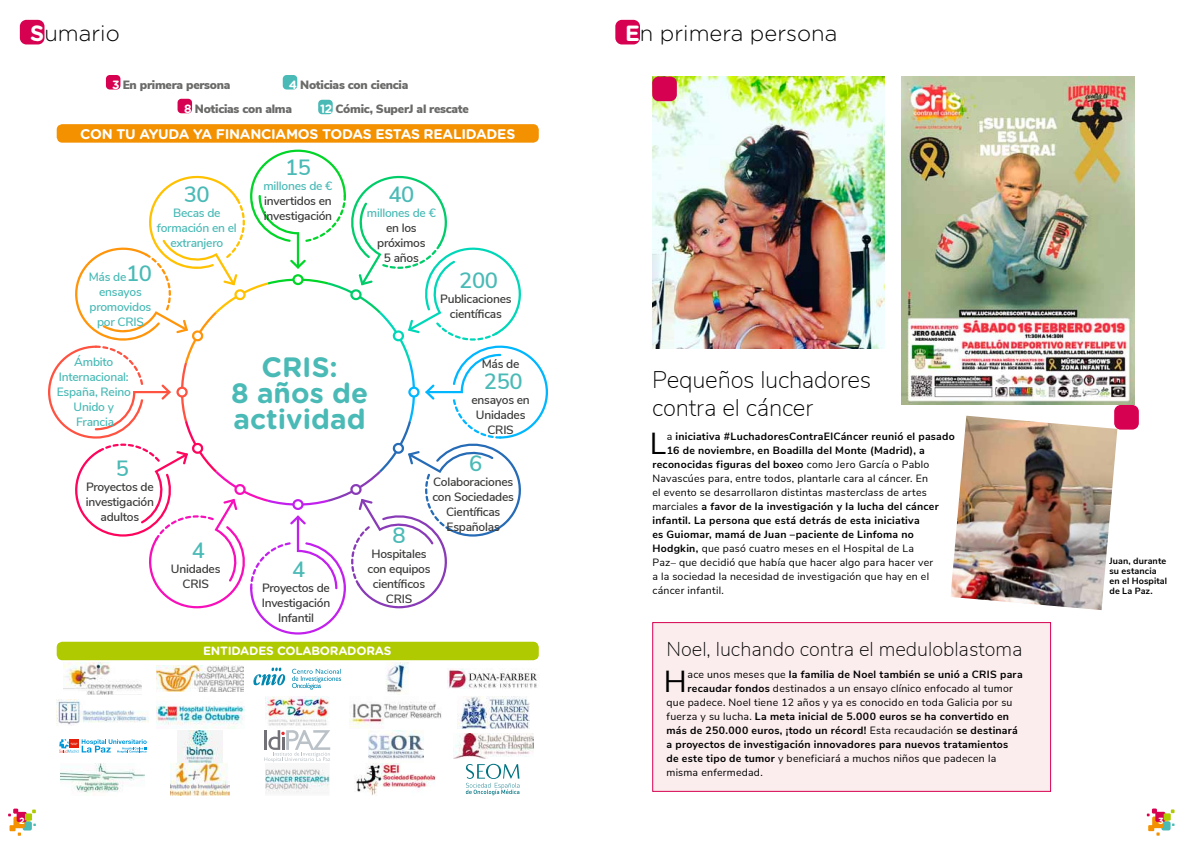
<style>
.page{position:relative;width:1191px;height:842px;background:#fff}
.page>*{position:absolute;margin:0;border:0;box-sizing:border-box;transform-origin:0 0}
.t1{font:30.4px "Nunito Sans";color:#000}
.t2{font:700 28px/26px "Gotham Rounded";color:#4abab6;text-align:center}
.t3{font:200 24px/28px "Nunito Sans";letter-spacing:-.01em;color:#000}
.t4{font:300 22px "Gotham Rounded";color:#000}
.t5{font:600 22px "Nunito Sans";letter-spacing:-.02em;color:#4abab6}
.t6{font:200 20px "Nunito Sans";color:#000}
.t7{font:700 14px "Gotham Rounded";letter-spacing:-.02em;color:#fff}
.t8{font:600 12px/15px "Nunito Sans";letter-spacing:-.02em;color:#3a3a39;text-align:center}
.t9{font:600 12px/15px "Nunito Sans";letter-spacing:-.02em;color:#4abab6;text-align:center}
.t10{font:900 12px/24px "Nunito Sans";letter-spacing:-.02em;color:#6a6a69}
.t11{font:700 12px "Gotham Rounded";letter-spacing:-.02em;color:#fff}
.t12{font:700 10.5px "Nunito Sans";letter-spacing:.025em;color:#000}
.t13{font:10.5px "Nunito Sans";letter-spacing:.025em;color:#000}
.t14{font:700 9px/10px "Nunito Sans";letter-spacing:.01em;color:#000}
.t15{font:700 9px "Gotham Rounded";color:#fff}
.s1{font-weight:700;color:#fff}
.s2{font-family:"Gotham Rounded";font-weight:700;color:#fff}
.s3{font-size:22px}
.s4{font-weight:400}
.s5{font-style:italic}
.s6{font-weight:700}
</style>
<div class="page">
<svg style="left:8px;top:809px;width:28px;height:27px"></svg>
<svg style="left:1146px;top:808px;width:28px;height:28px"></svg>
<div style="left:615px;top:20px;width:25px;height:24px;background:#d60150;border-radius:7px"></div>
<div style="left:20px;top:20px;width:24px;height:24px;background:#d60150;border-radius:7px"></div>
<div style="left:57px;top:124px;width:482px;height:19px;background:#f39100;border-radius:6px"></div>
<div style="left:652px;top:622px;width:399px;height:170px;background:#fbeced;border:1px solid #d60150"></div>
<img style="left:901px;top:76px;width:233px;height:329px">
<img style="left:652px;top:76px;width:232px;height:273px">
<img style="left:951px;top:416px;width:166px;height:194px">
<img style="left:64px;top:662px;width:78px;height:33px">
<img style="left:157px;top:666px;width:86px;height:25px">
<svg style="left:292px;top:669px;width:49px;height:21px"></svg>
<svg style="left:253px;top:667px;width:32px;height:19px"></svg>
<img style="left:57px;top:699px;width:92px;height:26px">
<img style="left:156px;top:704px;width:88px;height:24px">
<img style="left:265px;top:696px;width:64px;height:30px">
<svg style="left:59px;top:739px;width:88px;height:14px"></svg>
<img style="left:177px;top:730px;width:46px;height:32px">
<svg style="left:264px;top:730px;width:66px;height:32px"></svg>
<img style="left:386px;top:662px;width:23px;height:31px">
<img style="left:447px;top:669px;width:91px;height:19px">
<img style="left:60px;top:763px;width:85px;height:30px">
<img style="left:349px;top:702px;width:93px;height:26px">
<img style="left:457px;top:696px;width:72px;height:32px">
<img style="left:265px;top:768px;width:64px;height:25px">
<svg style="left:466px;top:764px;width:53px;height:31px"></svg>
<img style="left:368px;top:730px;width:55px;height:29px">
<img style="left:453px;top:734px;width:80px;height:24px">
<img style="left:170px;top:763px;width:60px;height:32px">
<img style="left:356px;top:763px;width:80px;height:32px">
<svg style="left:48px;top:150px;width:500px;height:485px"></svg>
<div style="left:652px;top:77px;width:25px;height:24px;background:#d60150;border-radius:7px"></div>
<div style="left:1114px;top:405px;width:24px;height:25px;background:#d60150;border-radius:7px"></div>
<div style="left:106px;top:75px;width:14px;height:15px;background:#d60150;border-radius:4px"></div>
<div style="left:177px;top:99px;width:15px;height:14px;background:#d60150;border-radius:4px"></div>
<div style="left:283px;top:75px;width:14px;height:15px;background:#4abab6;border-radius:4px"></div>
<div style="left:318px;top:100px;width:15px;height:14px;background:#4abab6;border-radius:4px"></div>
<div style="left:57px;top:642px;width:482px;height:18px;background:#afca00;border-radius:6px"></div>
<h3 class="t4" style="left:30px;top:18px;width:91px"><span class="s1">S</span>umario</h3>
<h3 class="t4" style="left:625px;top:18px;width:214px"><span class="s1">E</span>n primera persona</h3>
<p class="t10" style="left:112px;top:72px;width:120px"><span class="s2">3</span> En primera persona</p>
<p class="t10" style="left:184px;top:72px;width:226px;text-indent:105px"><span class="s2">4</span> Noticias con ciencia<br><span class="s2">8</span> Noticias con alma</p>
<p class="t10" style="left:320px;top:96px;width:150px"><span class="s2">12</span> Cómic, SuperJ al rescate</p>
<h3 class="t7" style="left:80px;top:124px;width:253px">CON TU AYUDA YA FINANCIAMOS TODA</h3>
<h3 class="t7" style="left:363px;top:124px;width:109px">S ESTAS REALIDAD</h3>
<h3 class="t7" style="left:497px;top:124px;width:20px">ES</h3>
<h3 class="t5" style="left:184px;top:178px;width:27px">30</h3>
<p class="t9" style="left:157px;top:205px;width:81px">Becas de formación en el extranjero</p>
<p class="t9" style="left:89px;top:269px;width:65px">Más de<span class="s3">10 </span>ensayos promovidos por CRIS</p>
<h3 class="t5" style="left:285px;top:151px;width:27px">15</h3>
<p class="t9" style="left:263px;top:177px;width:70px">millones de €</p>
<p class="t8" style="left:264px;top:192px;width:70px;text-align:left">invertidos en investigación</p>
<h3 class="t5" style="left:388px;top:178px;width:27px">40</h3>
<p class="t9" style="left:367px;top:205px;width:70px">millones de €</p>
<p class="t8" style="left:377px;top:220px;width:50px">en los próximos<br>5 años</p>
<h3 class="t5" style="left:459px;top:264px;width:40px">200</h3>
<p class="t8" style="left:440px;top:290px;width:73px">Publicaciones científicas</p>
<p class="t9" style="left:57px;top:354px;width:76px">Ámbito<br>Internacional:<br>España, Reino<br>Unido y<br>Francia</p>
<h3 class="t5" style="left:116px;top:452px;width:15px">5</h3>
<p class="t8" style="left:86px;top:478px;width:70px">Proyectos de investigación adultos</p>
<h3 class="t5" style="left:192px;top:534px;width:15px">4</h3>
<p class="t8" style="left:171px;top:560px;width:51px">Unidades<br>CRIS</p>
<h2 class="t2" style="left:231px;top:353px;width:139px">CRIS:<br>8 AÑOS DE<br>ACTIVIDAD</h2>
<p class="t8" style="left:482px;top:356px;width:39px">Más de</p>
<h3 class="t5" style="left:484px;top:365px;width:40px">250</h3>
<p class="t8" style="left:471px;top:392px;width:60px">ensayos en<br>Unidades<br>CRIS</p>
<h3 class="t5" style="left:469px;top:447px;width:15px">6</h3>
<p class="t8" style="left:432px;top:473px;width:83px">Colaboraciones con Sociedades<br>Científicas<br>Españolas</p>
<h3 class="t5" style="left:392px;top:520px;width:15px">8</h3>
<p class="t8" style="left:367px;top:546px;width:65px">Hospitales con equipos científicos<br>CRIS</p>
<h3 class="t5" style="left:292px;top:553px;width:15px">4</h3>
<p class="t8" style="left:262px;top:579px;width:70px">Proyectos de<br>Investigación<br>Infantil</p>
<p class="t11" style="left:203px;top:642px;width:188px">ENTIDADES COLABORADORAS</p>
<h3 class="t3" style="left:652px;top:365px;width:220px">Pequeños luchadores contra el cáncer</h3>
<h1 class="t1" style="left:650px;top:421px;width:18px">L</h1>
<p class="t12" style="left:667px;top:429px;width:289px"><span class="s4">a</span> iniciativa #LuchadoresContraElCáncer reunió el pasado</p>
<p class="t12" style="left:667px;top:443px;width:260px">16 de noviembre, en Boadilla del Monte (Madrid), a</p>
<p class="t12" style="left:652px;top:457px;width:278px">reconocidas figuras del boxeo <span class="s4">como Jero García o Pablo</span></p>
<p class="t13" style="left:652px;top:471px;width:277px">Navascúes para, entre todos, plantarle cara al cáncer. En</p>
<p class="t13" style="left:652px;top:485px;width:276px">el evento se desarrollaron distintas <span class="s5">masterclass</span> de artes</p>
<p class="t12" style="left:652px;top:499px;width:288px"><span class="s4">marciales</span> a favor de la investigación y la lucha del cáncer</p>
<p class="t12" style="left:652px;top:513px;width:269px">infantil. La persona que está detrás de esta iniciativa</p>
<p class="t12" style="left:652px;top:527px;width:263px">es Guiomar, mamá de Juan –paciente de Linfoma no</p>
<p class="t13" style="left:652px;top:541px;width:263px"><span class="s6">Hodgkin,</span> que pasó cuatro meses en el Hospital de La</p>
<p class="t13" style="left:652px;top:555px;width:282px">Paz– que decidió que había que hacer algo para hacer ver</p>
<p class="t13" style="left:652px;top:569px;width:278px">a la sociedad la necesidad de investigación que hay en el</p>
<p class="t13" style="left:652px;top:583px;width:73px">cáncer infantil.</p>
<h3 class="t6" style="left:666px;top:635px;width:357px">Noel, luchando contra el meduloblastoma</h3>
<h1 class="t1" style="left:664px;top:659px;width:25px">H</h1>
<p class="t12" style="left:687px;top:667px;width:337px"><span class="s4">ace unos meses que</span> la familia de Noel también se unió a CRIS para</p>
<p class="t13" style="left:687px;top:681px;width:327px"><span class="s6">recaudar fondos</span> destinados a un ensayo clínico enfocado al tumor</p>
<p class="t13" style="left:666px;top:695px;width:347px">que padece. Noel tiene 12 años y ya es conocido en toda Galicia por su</p>
<p class="t12" style="left:666px;top:709px;width:344px"><span class="s4">fuerza y su lucha.</span> La meta inicial de 5.000 euros se ha convertido en</p>
<p class="t12" style="left:666px;top:723px;width:353px">más de 250.000 euros, ¡todo un récord! <span class="s4">Esta recaudación</span> se destinará</p>
<p class="t12" style="left:666px;top:737px;width:343px">a proyectos de investigación innovadores para nuevos tratamientos</p>
<p class="t13" style="left:666px;top:751px;width:331px"><span class="s6">de este tipo de tumor</span> y beneficiará a muchos niños que padecen la</p>
<p class="t13" style="left:666px;top:765px;width:98px">misma enfermedad.</p>
<p class="t14" style="left:1109px;top:555px;width:59px">Juan, durante su estancia en el Hospital de La Paz.</p>
<p class="t15" style="left:19px;top:814px;width:7px">2</p>
<p class="t15" style="left:1158px;top:814px;width:7px">3</p>
</div>
